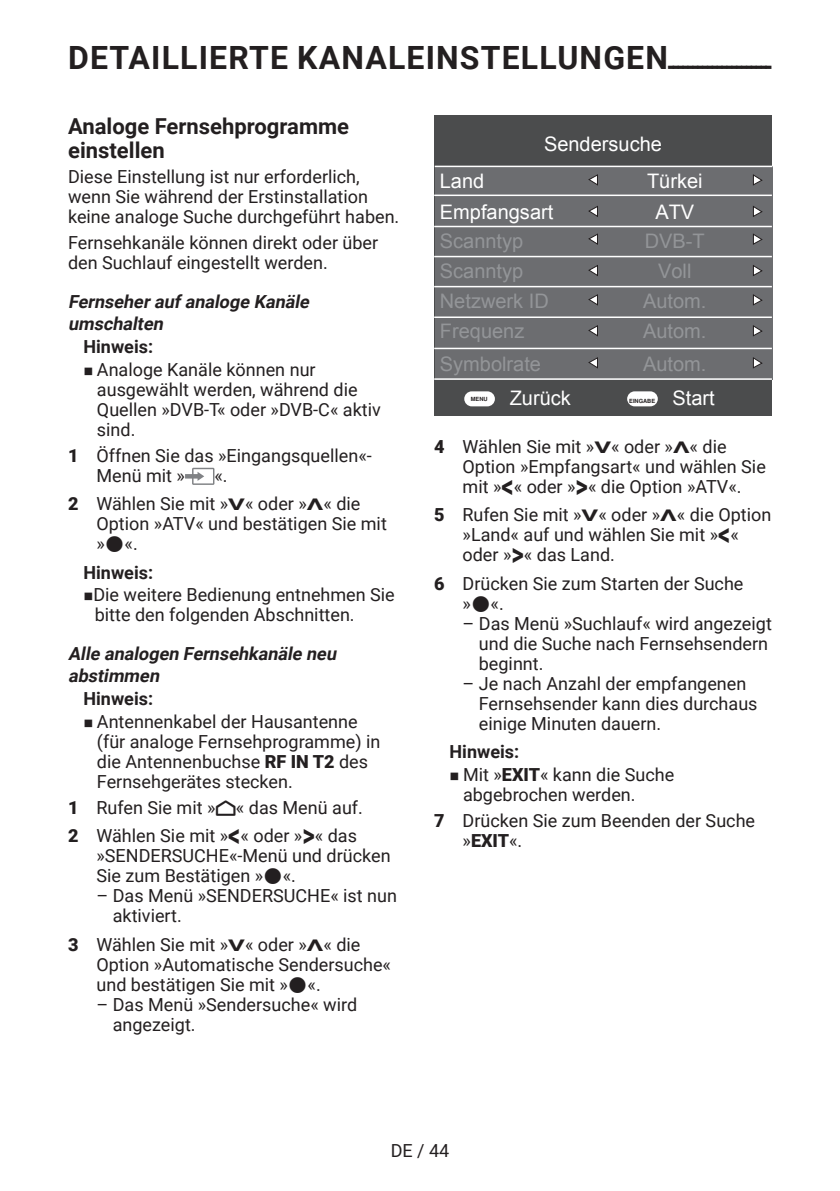
<style>
.page{position:relative;width:840px;height:1191px;background:#fff}
.page>*{position:absolute;margin:0;border:0;box-sizing:border-box;transform-origin:0 0}
.t1{font:700 32px "Roboto";letter-spacing:.035em;color:#231f20}
.t2{font:700 22px/24px "Roboto";color:#231f20}
.t3{font:20px "Arial";color:#939598}
.t4{font:20px "Arial";color:#fff}
.t5{font:18px/20px "Roboto";color:#231f20}
.t6{font:italic 700 18px/22px "Roboto";color:#231f20}
.t7{font:700 18px "Roboto";color:#231f20}
.t8{font:700 8px "Win Soft Pro";color:#231f20}
.t9{font:7px "Grund Son Se";color:#231f20}
.s1{font-weight:900}
.s2{font-weight:700;font-size:16px}
.s3{font-family:"Arcelik TS9 Android";font-size:24px}
.s4{font-weight:700;font-size:32px}
</style>
<div class="page">
<svg style="left:185px;top:468px;width:29px;height:17px"></svg>
<div style="left:434px;top:116px;width:337px;height:300px;background:#4b4c4d"></div>
<div style="left:464px;top:391px;width:30px;height:15px;background:#fff;border-radius:8px"></div>
<div style="left:626px;top:391px;width:31px;height:15px;background:#fff;border-radius:8px"></div>
<div style="left:434px;top:166px;width:338px;height:213px;background:#6c6d70"></div>
<svg style="left:588px;top:206px;width:9px;height:11px"></svg>
<svg style="left:753px;top:206px;width:9px;height:11px"></svg>
<svg style="left:588px;top:175px;width:9px;height:10px"></svg>
<svg style="left:753px;top:174px;width:9px;height:12px"></svg>
<svg style="left:588px;top:357px;width:9px;height:11px"></svg>
<svg style="left:753px;top:357px;width:9px;height:11px"></svg>
<svg style="left:588px;top:325px;width:9px;height:11px"></svg>
<svg style="left:753px;top:325px;width:9px;height:11px"></svg>
<svg style="left:588px;top:295px;width:9px;height:10px"></svg>
<svg style="left:753px;top:294px;width:9px;height:12px"></svg>
<svg style="left:588px;top:234px;width:9px;height:10px"></svg>
<svg style="left:753px;top:233px;width:9px;height:12px"></svg>
<svg style="left:588px;top:265px;width:9px;height:11px"></svg>
<svg style="left:753px;top:265px;width:9px;height:11px"></svg>
<hr style="left:434px;top:166px;width:338px;height:1px;background:#fff">
<hr style="left:434px;top:194px;width:337px;height:2px;background:#fff">
<hr style="left:434px;top:226px;width:337px;height:1px;background:#fff">
<hr style="left:434px;top:256px;width:337px;height:1px;background:#fff">
<hr style="left:434px;top:286px;width:337px;height:1px;background:#fff">
<hr style="left:434px;top:316px;width:337px;height:2px;background:#fff">
<hr style="left:434px;top:348px;width:337px;height:1px;background:#fff">
<hr style="left:434px;top:378px;width:337px;height:2px;background:#fff">
<h1 class="t1" style="left:68px;top:36px;width:704px">DETAILLIERTE KANALEINSTELLUNGEN<sub>----------------------</sub></h1>
<p class="t2" style="left:68px;top:113px;width:282px">Analoge Fernsehprogramme einstellen</p>
<p class="t5" style="left:68px;top:166px;width:332px">Diese Einstellung ist nur erforderlich, wenn Sie während der Erstinstallation keine analoge Suche durchgeführt haben.</p>
<p class="t5" style="left:68px;top:232px;width:311px">Fernsehkanäle können direkt oder über den Suchlauf eingestellt werden.</p>
<p class="t6" style="left:68px;top:290px;width:246px">Fernseheraufanaloge Kanäle umschalten</p>
<p class="t7" style="left:83px;top:334px;width:71px">Hinweis:</p>
<p class="t9" style="left:83px;top:367px;width:11px">7</p>
<p class="t5" style="left:97px;top:359px;width:285px">Analoge Kanäle können nur ausgewählt werden, während die<br>Quellen »DVB-T« oder »DVB-C« aktiv sind.</p>
<p class="t5" style="left:96px;top:444px;width:277px;text-indent:-28px"><span class="s1">1</span> Öffnen Sie das »Eingangsquellen«-<br>Menü mit »</p>
<p class="t5" style="left:68px;top:460px;width:294px;line-height:28.6px;text-indent:146px">«.<br><span class="s1">2</span> Wählen Sie mit »<span class="s2">V</span>« oder »<span class="s2">Λ</span>« die</p>
<p class="t5" style="left:96px;top:513px;width:292px">Option »ATV« und bestätigen Sie mit » «.</p>
<p class="t7" style="left:83px;top:559px;width:71px">Hinweis:</p>
<p class="t9" style="left:83px;top:593px;width:11px">7</p>
<p class="t5" style="left:93px;top:584px;width:303px">Die weitere Bedienung entnehmen Sie bitte den folgenden Abschnitten.</p>
<p class="t6" style="left:68px;top:642px;width:273px">Alle analogen Fernsehkanäle neu abstimmen</p>
<p class="t7" style="left:83px;top:686px;width:71px">Hinweis:</p>
<p class="t9" style="left:83px;top:720px;width:11px">7</p>
<p class="t5" style="left:97px;top:711px;width:285px">Antennenkabel der Hausantenne (für analoge Fernsehprogramme) in die Antennenbuchse <span class="s1">RF IN T2</span> des<br>Fernsehgerätes stecken.</p>
<p class="t5" style="left:68px;top:792px;width:296px;line-height:28.6px"><span class="s1">1</span> Rufen Sie mit »<span class="s3">p</span>« das Menü auf.<br><span class="s1">2</span> Wählen Sie mit »<span class="s4">&lt;</span>« oder »<span class="s4">&gt;</span>« das</p>
<p class="t5" style="left:96px;top:845px;width:295px">»SENDERSUCHE«-Menü und drücken<br>Sie zum Bestätigen » «.</p>
<p class="t5" style="left:113px;top:885px;width:286px;text-indent:-16px">– Das Menü »SENDERSUCHE« ist nun aktiviert.</p>
<p class="t5" style="left:96px;top:933px;width:296px;text-indent:-28px"><span class="s1">3</span> Wählen Sie mit »<span class="s2">V</span>« oder »<span class="s2">Λ</span>« die<br>Option »Automatische Sendersuche« und bestätigen Sie mit » «.</p>
<p class="t5" style="left:113px;top:993px;width:246px;text-indent:-16px">– Das Menü »Sendersuche« wird angezeigt.</p>
<p class="t4" style="left:543px;top:131px;width:119px">Sendersuche</p>
<p class="t4" style="left:439px;top:167px;width:46px">Land</p>
<p class="t4" style="left:646px;top:167px;width:57px">Türkei</p>
<p class="t4" style="left:439px;top:199px;width:115px">Empfangsart</p>
<p class="t4" style="left:655px;top:199px;width:40px">ATV</p>
<p class="t3" style="left:439px;top:228px;width:85px">Scanntyp</p>
<p class="t3" style="left:644px;top:228px;width:61px">DVB-T</p>
<p class="t3" style="left:439px;top:258px;width:85px">Scanntyp</p>
<p class="t3" style="left:657px;top:258px;width:35px">Voll</p>
<p class="t3" style="left:439px;top:287px;width:110px">Netzwerk ID</p>
<p class="t3" style="left:642px;top:287px;width:65px">Autom.</p>
<p class="t3" style="left:439px;top:318px;width:86px">Frequenz</p>
<p class="t3" style="left:642px;top:318px;width:65px">Autom.</p>
<p class="t3" style="left:439px;top:350px;width:103px">Symbolrate</p>
<p class="t3" style="left:642px;top:350px;width:65px">Autom.</p>
<p class="t4" style="left:509px;top:385px;width:63px">Zurück</p>
<p class="t4" style="left:672px;top:385px;width:44px">Start</p>
<p class="t8" style="left:470px;top:393px;width:18px">MENU</p>
<p class="t8" style="left:629px;top:395px;width:27px">EINGABE</p>
<p class="t5" style="left:462px;top:435px;width:304px;text-indent:-28px"><span class="s1">4</span> Wählen Sie mit »<span class="s2">V</span>« oder »<span class="s2">Λ</span>« die<br>Option »Empfangsart« und wählen Sie mit »<span class="s4">&lt;</span>« oder »<span class="s4">&gt;</span>« die Option »ATV«.</p>
<p class="t5" style="left:462px;top:504px;width:310px;text-indent:-28px"><span class="s1">5</span> Rufen Sie mit »<span class="s2">V</span>« oder »<span class="s2">Λ</span>« die Option »Land« auf und wählen Sie mit »<span class="s4">&lt;</span>« oder »<span class="s4">&gt;</span>« das Land.</p>
<p class="t5" style="left:462px;top:573px;width:282px;text-indent:-28px"><span class="s1">6</span> Drücken Sie zum Starten der Suche » «.</p>
<p class="t5" style="left:478px;top:612px;width:294px;text-indent:-16px">– Das Menü »Suchlauf« wird angezeigt und die Suche nach Fernsehsendern beginnt.</p>
<p class="t5" style="left:478px;top:672px;width:280px;text-indent:-16px">– Je nach Anzahl der empfangenen<br>Fernsehsender kann dies durchaus einige Minuten dauern.</p>
<p class="t7" style="left:449px;top:739px;width:71px">Hinweis:</p>
<p class="t9" style="left:449px;top:773px;width:11px">7</p>
<p class="t5" style="left:463px;top:764px;width:213px">Mit »<span class="s1">EXIT</span>« kann die Suche abgebrochen werden.</p>
<p class="t5" style="left:462px;top:810px;width:294px;text-indent:-28px"><span class="s1">7</span> Drücken Sie zum Beenden der Suche »<span class="s1">EXIT</span>«.</p>
<p class="t5" style="left:390px;top:1140px;width:60px">DE / 44</p>
</div>
